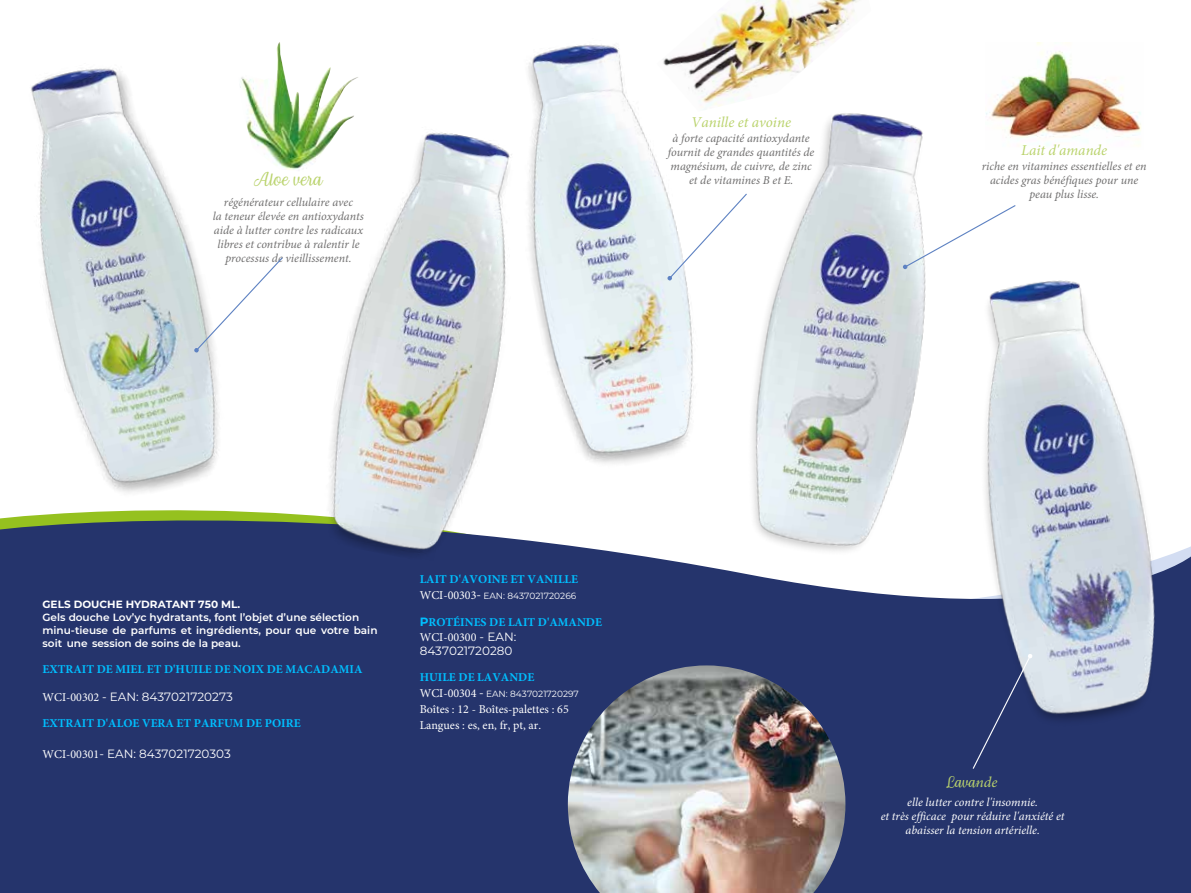
<style>
.page{position:relative;width:1191px;height:893px;background:#fff}
.page>*{position:absolute;margin:0;border:0;box-sizing:border-box;transform-origin:0 0}
.t1{font:italic 18px "Byby";color:#bad36d}
.t2{font:italic 15px "Minion Pro";color:#bad36d}
.t3{font:italic 15px "Byby";color:#bad36d}
.t4{font:italic 12px/14px "Minion Pro";color:#706f6f;text-align:center}
.t5{font:700 12px/14.2px "Minion Pro";color:#00bfff}
.t6{font:italic 12px/14px "Minion Pro";color:#fff;text-align:center}
.t7{font:12px "Montserrat";color:#fff}
.t8{font:12px/16px "Minion Pro";color:#fff}
.t9{font:600 10.5px/12.8px "Montserrat";color:#fff}
.t10{font:700 10.5px "Montserrat";color:#fff}
.t11{font:9px "Montserrat";color:#fff}
.s1{font-family:"Minion Pro"}
.s2{font-family:"Minion Pro";font-size:12px}
.s3{font-size:12px}
.s4{font-family:"Montserrat"}
.s5{font-weight:400;color:#fff}
.s6{font-family:"Montserrat";font-weight:400;color:#fff}
</style>
<div class="page">
<div style="left:0;top:512px;width:1191px;height:381px;background:#25346c"></div>
<img style="left:285px;top:132px;width:272px;height:440px">
<img style="left:0;top:68px;width:257px;height:456px">
<img style="left:461px;top:44px;width:233px;height:453px">
<img style="left:715px;top:113px;width:227px;height:471px">
<img style="left:942px;top:280px;width:245px;height:460px">
<svg style="left:971px;top:653px;width:61px;height:117px"></svg>
<img style="left:986px;top:43px;width:155px;height:102px">
<svg style="left:902px;top:204px;width:114px;height:65px"></svg>
<img style="left:238px;top:42px;width:122px;height:130px">
<svg style="left:194px;top:256px;width:89px;height:97px"></svg>
<img style="left:656px;top:0;width:202px;height:112px">
<img style="left:568px;top:665px;width:277px;height:228px">
<svg style="left:667px;top:192px;width:81px;height:89px"></svg>
<h1 class="t1" style="left:255px;top:169px;width:68px">Aloe vera</h1>
<p class="t4" style="left:213px;top:195px;width:152px">régénérateur cellulaire avec<br>la teneur élevée en antioxydants aide à lutter contre les radicaux libres et contribue à ralentir le processus de vieillissement.</p>
<p class="t2" style="left:691px;top:112px;width:101px">Vanille et avoine</p>
<p class="t4" style="left:668px;top:131px;width:148px">à forte capacité antioxydante fournit de grandes quantités de magnésium, de cuivre, de zinc et de vitamines B et E.</p>
<p class="t2" style="left:1021px;top:140px;width:88px">Lait d'amande</p>
<p class="t4" style="left:982px;top:160px;width:166px">riche en vitamines essentielles et en acides gras bénéfiques pour une peau plus lisse.</p>
<p class="t10" style="left:43px;top:597px;width:199px">GELS DOUCHE HYDRATANT 750 ML.</p>
<p class="t9" style="left:43px;top:611px;width:336px">Gels douche Lov’yc hydratants, font l’objet d’une sélection minu-tieuse de parfums et ingrédients, pour que votre bain soit une session de soins de la peau.</p>
<p class="t5" style="left:43px;top:662px;width:321px">EXTRAIT DE MIEL ET D'HUILE DE NOIX DE MACADAMIA</p>
<p class="t7" style="left:43px;top:688px;width:192px"><span class="s1">WCI-00302</span> - EAN: 8437021720273</p>
<p class="t5" style="left:43px;top:716px;width:260px">EXTRAIT D'ALOE VERA ET PARFUM DE POIRE</p>
<p class="t7" style="left:43px;top:745px;width:190px"><span class="s1">WCI-00301</span>- EAN: 8437021720303</p>
<p class="t5" style="left:420px;top:572px;width:160px">LAIT D'AVOINE ET VANILLE</p>
<p class="t11" style="left:420px;top:590px;width:158px"><span class="s2">WCI-00303</span><span class="s3">-</span> EAN: 8437021720266</p>
<p class="t5" style="left:420px;top:615px;width:184px"><span class="s4">P</span>ROTÉINES DE LAIT D'AMANDE<br><span class="s5">WCI-00300</span> <span class="s6">- EAN:</span></p>
<p class="t7" style="left:420px;top:642px;width:94px">8437021720280</p>
<p class="t5" style="left:420px;top:670px;width:116px">HUILE DE LAVANDE</p>
<p class="t11" style="left:420px;top:688px;width:161px"><span class="s2">WCI-00304</span> <span class="s3">-</span> EAN: 8437021720297</p>
<p class="t8" style="left:420px;top:701px;width:151px">Boîtes : 12 - Boîtes-palettes : 65<br>Langues : es, en, fr, pt, ar.</p>
<p class="t3" style="left:947px;top:773px;width:51px">Lava<span class="s1">nde</span></p>
<p class="t6" style="left:880px;top:795px;width:185px">elle lutter contre l'insomnie.<br>et très efficace pour réduire l'anxiété et abaisser la tension artérielle.</p>
</div>
